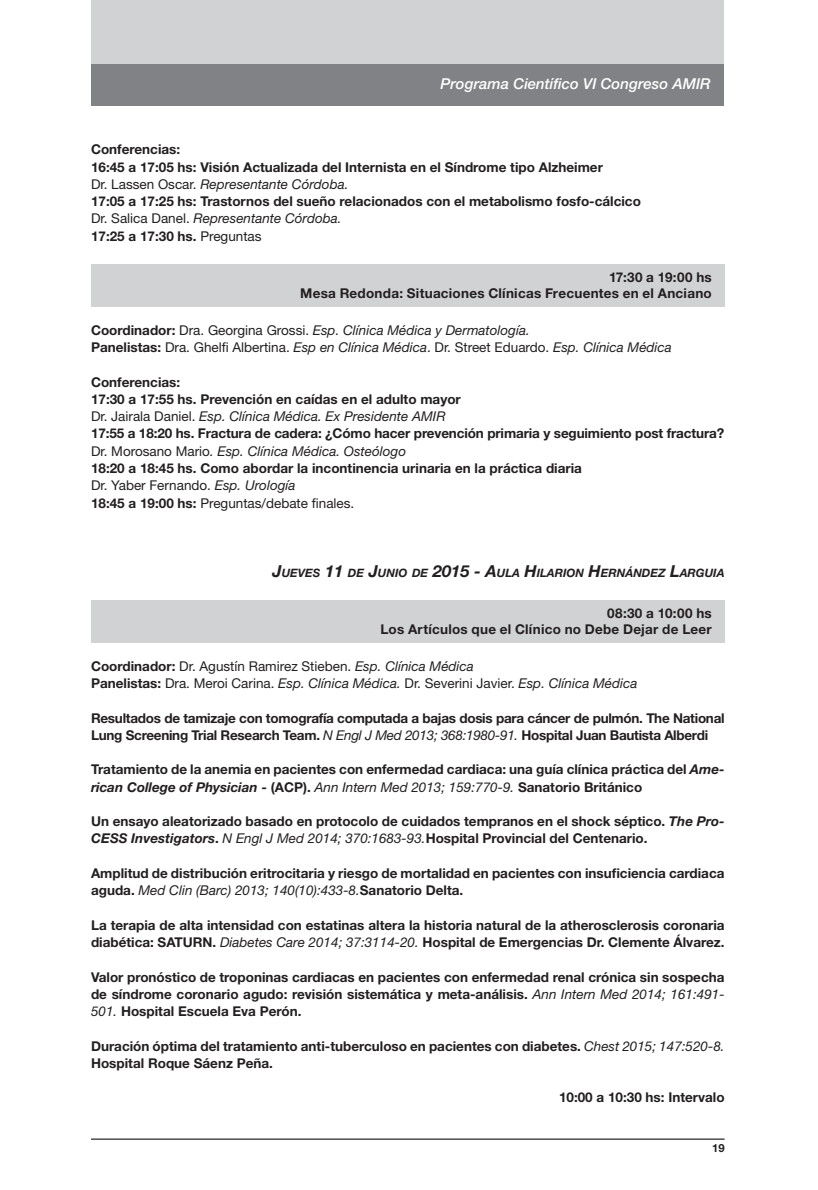
<style>
.page{position:relative;width:818px;height:1190px;background:#fff}
.page>*{position:absolute;margin:0;border:0;box-sizing:border-box;transform-origin:0 0}
.t1{font:italic 500 15px "Helvetica Neue LT Std";color:#fff}
.t2{font:700 13.5px/17.2px "Helvetica Neue LT Std";color:#231f20}
.t3{font:italic 13.5px "Helvetica Neue LT Std";color:#231f20}
.t4{font:13.5px "Helvetica Neue LT Std";color:#231f20}
.t5{font:700 13.5px/17.2px "Helvetica Neue LT Std";letter-spacing:-.02em;color:#231f20}
.t6{font:700 13.5px "Helvetica Neue LT Std";letter-spacing:.02em;color:#231f20}
.t7{font:italic 700 11.55px "Helvetica Neue LT Std";color:#231f20}
.t8{font:700 11.25px "Helvetica Neue LT Std";color:#231f20}
.s1{font-style:normal}
.s2{font-weight:400}
.s3{font-weight:700;font-style:normal}
.s4{font-weight:700}
.s5{font-style:italic}
.s6{font-size:16.5px}
.s7{font-weight:400;font-style:italic}
</style>
<div class="page">
<div style="left:92px;top:0;width:632px;height:106px;background:#d1d2d4"></div>
<div style="left:92px;top:64px;width:632px;height:42px;background:#808285"></div>
<hr style="left:91px;top:1138px;width:634px;height:1px;background:#231f20">
<div style="left:91px;top:264px;width:634px;height:42px;background:#d1d2d4"></div>
<div style="left:91px;top:599px;width:634px;height:43px;background:#d1d2d4"></div>
<p class="t1" style="left:440px;top:75px;width:272px">Programa Científico VI Congreso AMIR</p>
<p class="t2" style="left:91px;top:140px;width:91px">Conferencias:</p>
<p class="t2" style="left:91px;top:158px;width:513px">16:45 a 17:05 hs: Visión Actualizada del Internista en el Síndrome tipo Alzheimer</p>
<p class="t3" style="left:91px;top:176px;width:259px"><span class="s1">Dr. Lassen Oscar.</span> Representante Córdoba.</p>
<p class="t2" style="left:91px;top:192px;width:551px">17:05 a 17:25 hs: Trastornos del sueño relacionados con el metabolismo fosfo-cálcico</p>
<p class="t3" style="left:91px;top:210px;width:252px"><span class="s1">Dr. Salica Danel.</span> Representante Córdoba.</p>
<p class="t2" style="left:91px;top:227px;width:172px">17:25 a 17:30 hs. <span class="s2">Preguntas</span></p>
<p class="t2" style="left:609px;top:268px;width:104px">17:30 a 19:00 hs</p>
<p class="t6" style="left:300px;top:285px;width:413px">Mesa Redonda: Situaciones Clínicas Frecuentes en el Anciano</p>
<p class="t3" style="left:91px;top:322px;width:440px"><span class="s3">Coordinador:</span> <span class="s1">Dra. Georgina Grossi.</span> Esp. Clínica Médica y Dermatología.</p>
<p class="t4" style="left:91px;top:339px;width:582px"><span class="s4">Panelistas:</span> Dra. Ghelfi Albertina. <span class="s5">Esp en Clínica Médica</span>. Dr. Street Eduardo. <span class="s5">Esp. Clínica Médica</span></p>
<p class="t2" style="left:91px;top:373px;width:91px">Conferencias:</p>
<p class="t2" style="left:91px;top:390px;width:371px">17:30 a 17:55 hs. Prevención en caídas en el adulto mayor</p>
<p class="t3" style="left:91px;top:408px;width:356px"><span class="s1">Dr. Jairala Daniel.</span> Esp. Clínica Médica. Ex Presidente AMIR</p>
<p class="t2" style="left:91px;top:424px;width:635px">17:55 a 18:20 hs. Fractura de cadera: ¿Cómo hacer prevención primaria y seguimiento post fractura?</p>
<p class="t3" style="left:91px;top:443px;width:317px"><span class="s1">Dr. Morosano Mario</span>. Esp. Clínica Médica. Osteólogo</p>
<p class="t2" style="left:91px;top:459px;width:492px">18:20 a 18:45 hs. Como abordar la incontinencia urinaria en la práctica diaria</p>
<p class="t4" style="left:91px;top:477px;width:206px">Dr. Yaber Fernando. <span class="s5">Esp. Urología</span></p>
<p class="t4" style="left:91px;top:494px;width:265px"><span class="s4">18:45 a 19:00 hs:</span> Preguntas/debate finales.</p>
<p class="t7" style="left:273px;top:565px;width:454px"><span class="s6">J</span>UEVES <span class="s6">11</span> DE <span class="s6">J</span>UNIO DE <span class="s6">2015 - A</span>ULA <span class="s6">H</span>ILARION <span class="s6">H</span>ERNÁNDEZ <span class="s6">L</span>ARGUIA</p>
<p class="t2" style="left:607px;top:604px;width:106px">08:30 a 10:00 hs</p>
<p class="t6" style="left:380px;top:620px;width:333px">Los Artículos que el Clínico no Debe Dejar de Leer</p>
<p class="t4" style="left:91px;top:658px;width:384px"><span class="s4">Coordinador:</span> Dr. Agustín Ramirez Stieben. <span class="s5">Esp. Clínica Médica</span></p>
<p class="t3" style="left:91px;top:675px;width:548px"><span class="s3">Panelistas:</span> <span class="s1">Dra. Meroi Carina.</span> Esp. Clínica Médica. <span class="s1">Dr. Severini Javier.</span> Esp. Clínica Médica</p>
<p class="t5" style="left:91px;top:709px;width:635px">Resultados de tamizaje con tomografía computada a bajas dosis para cáncer de pulmón. The National<br>Lung Screening Trial Research Team. <span class="s7">N Engl J Med 2013; 368:1980-91.</span> Hospital Juan Bautista Alberdi</p>
<p class="t2" style="left:91px;top:760px;width:635px">Tratamiento de la anemia en pacientes con enfermedad cardiaca: una guía clínica práctica del <span class="s5">Ame&shy;rican College of Physician</span> - (ACP). <span class="s7">Ann Intern Med 2013; 159:770-9.</span> Sanatorio Británico</p>
<p class="t2" style="left:91px;top:812px;width:635px">Un ensayo aleatorizado basado en protocolo de cuidados tempranos en el shock séptico. <span class="s5">The Pro-<br>CESS Investigators</span>. <span class="s7">N Engl J Med 2014; 370:1683-93.</span>Hospital Provincial del Centenario.</p>
<p class="t2" style="left:91px;top:864px;width:635px">Amplitud de distribución eritrocitaria y riesgo de mortalidad en pacientes con insuficiencia cardiaca aguda. <span class="s7">Med Clin (Barc) 2013; 140(10):433-8.</span>Sanatorio Delta.</p>
<p class="t2" style="left:91px;top:916px;width:635px">La terapia de alta intensidad con estatinas altera la historia natural de la atherosclerosis coronaria diabética: SATURN. <span class="s7">Diabetes Care 2014; 37:3114-20.</span> Hospital de Emergencias Dr. Clemente Álvarez.</p>
<p class="t2" style="left:91px;top:967px;width:635px;text-align:justify">Valor pronóstico de troponinas cardiacas en pacientes con enfermedad renal crónica sin sospecha de síndrome coronario agudo: revisión sistemática y meta-análisis. <span class="s7">Ann Intern Med 2014; 161:491- 501.</span> Hospital Escuela Eva Perón.</p>
<p class="t2" style="left:91px;top:1036px;width:635px">Duración óptima del tratamiento anti-tuberculoso en pacientes con diabetes. <span class="s7">Chest 2015; 147:520-8.<br></span>Hospital Roque Sáenz Peña.</p>
<p class="t2" style="left:559px;top:1088px;width:167px">10:00 a 10:30 hs: Intervalo</p>
<p class="t8" style="left:712px;top:1141px;width:14px">19</p>
</div>
